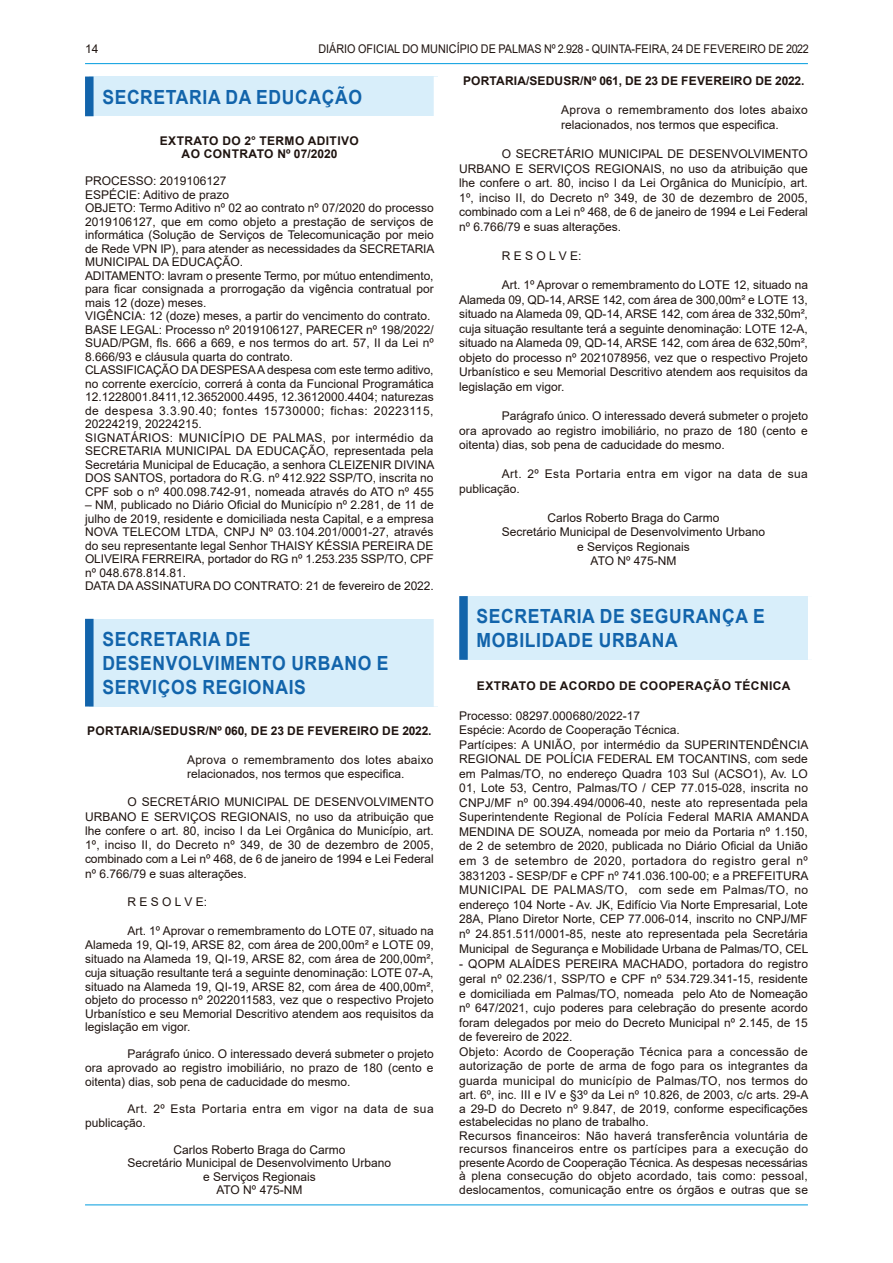
<style>
.page{position:relative;width:893px;height:1263px;background:#fff}
.page>*{position:absolute;margin:0;border:0;box-sizing:border-box;transform-origin:0 0}
.CHANCELA{font:700 19.5px/24px "Arial";letter-spacing:.035em;color:#1264ab;scale:.9 1}
.SEM_PARAGRAFO{font:12px/13.5px "Arial";color:#1f1410;text-align:justify}
.TEXTO{font:12px/14.5px "Arial";color:#1f1410;text-align:justify}
.ASSINATURA{font:12px "Arial";color:#1f1410}
.TITULO{font:700 12px "Arial";letter-spacing:.02em;color:#1f1410}
.EMENTA{font:12px/14.2px "Arial";letter-spacing:.02em;color:#1f1410}
.TEXTO-2{font:12px/13.6px "Arial";letter-spacing:.035em;color:#1f1410}
.SEM_PARAGRAFO-2{font:12px "Arial";color:#1f1410;scale:.9 1}
</style>
<div class="page">
<hr style="left:85px;top:63px;width:723px;height:1px;background:#009cde">
<hr style="left:85px;top:1204px;width:723px;height:1px;background:#009cde">
<div style="left:89px;top:77px;width:349px;height:39px;background:#d8eefa"></div>
<div style="left:85px;top:77px;width:9px;height:39px;background:#1264ab"></div>
<div style="left:434px;top:77px;width:8px;height:39px;background:#fff"></div>
<div style="left:89px;top:619px;width:349px;height:87px;background:#d8eefa"></div>
<div style="left:85px;top:619px;width:9px;height:87px;background:#1264ab"></div>
<div style="left:434px;top:619px;width:8px;height:87px;background:#fff"></div>
<div style="left:463px;top:596px;width:349px;height:64px;background:#d8eefa"></div>
<div style="left:459px;top:596px;width:9px;height:64px;background:#1264ab"></div>
<div style="left:808px;top:596px;width:8px;height:64px;background:#fff"></div>
<p class="SEM_PARAGRAFO" style="left:85px;top:42px;width:15px">14</p>
<p class="SEM_PARAGRAFO-2" style="left:318px;top:40px;width:547px">DIÁRIO OFICIAL DO MUNICÍPIO DE PALMAS Nº 2.928 - QUINTA-FEIRA, 24 DE FEVEREIRO DE 2022</p>
<p class="CHANCELA" style="left:102px;top:85px;width:290px">SECRETARIA DA EDUCAÇÃO</p>
<p class="TITULO" style="left:160px;top:132px;width:200px">EXTRATO DO 2° TERMO ADITIVO</p>
<p class="TITULO" style="left:182px;top:146px;width:157px">AO CONTRATO Nº 07/2020</p>
<p class="SEM_PARAGRAFO" style="left:85px;top:174px;width:143px">PROCESSO: 2019106127</p>
<p class="SEM_PARAGRAFO" style="left:85px;top:188px;width:146px">ESPÉCIE: Aditivo de prazo</p>
<p class="SEM_PARAGRAFO" style="left:85px;top:201px;width:351px">OBJETO: Termo Aditivo nº 02 ao contrato nº 07/2020 do processo 2019106127, que em como objeto a prestação de serviços de informática (Solução de Serviços de Telecomunicação por meio de Rede VPN IP), para atender as necessidades da SECRETARIA MUNICIPAL DA EDUCAÇÃO.</p>
<p class="SEM_PARAGRAFO" style="left:85px;top:269px;width:350px">ADITAMENTO: lavram o presente Termo, por mútuo entendimento, para ficar consignada a prorrogação da vigência contratual por mais 12 (doze) meses.</p>
<p class="SEM_PARAGRAFO" style="left:85px;top:309px;width:347px">VIGÊNCIA: 12 (doze) meses, a partir do vencimento do contrato.</p>
<p class="SEM_PARAGRAFO" style="left:85px;top:323px;width:350px">BASE LEGAL: Processo nº 2019106127, PARECER nº 198/2022/ SUAD/PGM, fls. 666 a 669, e nos termos do art. 57, II da Lei nº 8.666/93 e cláusula quarta do contrato.</p>
<p class="SEM_PARAGRAFO" style="left:85px;top:363px;width:350px">CLASSIFICAÇÃO DA DESPESA A despesa com este termo aditivo, no corrente exercício, correrá à conta da Funcional Programática 12.1228001.8411,12.3652000.4495, 12.3612000.4404; naturezas de despesa 3.3.90.40; fontes 15730000; fichas: 20223115, 20224219, 20224215.</p>
<p class="SEM_PARAGRAFO" style="left:85px;top:431px;width:351px">SIGNATÁRIOS: MUNICÍPIO DE PALMAS, por intermédio da SECRETARIA MUNICIPAL DA EDUCAÇÃO, representada pela Secretária Municipal de Educação, a senhora CLEIZENIR DIVINA DOS SANTOS, portadora do R.G. nº 412.922 SSP/TO, inscrita no CPF sob o nº 400.098.742-91, nomeada através do ATO nº 455</p>
<p class="SEM_PARAGRAFO" style="left:85px;top:498px;width:350px">– NM, publicado no Diário Oficial do Município nº 2.281, de 11 de julho de 2019, residente e domiciliada nesta Capital, e a empresa NOVA TELECOM LTDA, CNPJ Nº 03.104.201/0001-27, através do seu representante legal Senhor THAISY KÉSSIA PEREIRA DE OLIVEIRA FERREIRA, portador do RG nº 1.253.235 SSP/TO, CPF nº 048.678.814.81.</p>
<p class="SEM_PARAGRAFO" style="left:85px;top:579px;width:350px">DATA DA ASSINATURA DO CONTRATO: 21 de fevereiro de 2022.</p>
<p class="TITULO" style="left:463px;top:73px;width:343px">PORTARIA/SEDUSR/Nº 061, DE 23 DE FEVEREIRO DE 2022.</p>
<p class="EMENTA" style="left:561px;top:103px;width:248px">Aprova o remembramento dos lotes abaixo relacionados, nos termos que especifica.</p>
<p class="TEXTO" style="left:459px;top:146px;width:350px;text-indent:43px">O SECRETÁRIO MUNICIPAL DE DESENVOLVIMENTO URBANO E SERVIÇOS REGIONAIS, no uso da atribuição que lhe confere o art. 80, inciso I da Lei Orgânica do Município, art.<br>1º, inciso II, do Decreto nº 349, de 30 de dezembro de 2005, combinado com a Lei nº 468, de 6 de janeiro de 1994 e Lei Federal nº 6.766/79 e suas alterações.</p>
<p class="TEXTO" style="left:502px;top:248px;width:81px">R E S O L V E:</p>
<p class="TEXTO" style="left:459px;top:277px;width:350px;text-indent:43px">Art. 1º Aprovar o remembramento do LOTE 12, situado na Alameda 09, QD-14, ARSE 142, com área de 300,00m² e LOTE 13, situado na Alameda 09, QD-14, ARSE 142, com área de 332,50m², cuja situação resultante terá a seguinte denominação: LOTE 12-A, situado na Alameda 09, QD-14, ARSE 142, com área de 632,50m², objeto do processo nº 2021078956, vez que o respectivo Projeto Urbanístico e seu Memorial Descritivo atendem aos requisitos da legislação em vigor.</p>
<p class="TEXTO" style="left:459px;top:408px;width:350px;text-indent:43px">Parágrafo único. O interessado deverá submeter o projeto ora aprovado ao registro imobiliário, no prazo de 180 (cento e oitenta) dias, sob pena de caducidade do mesmo.</p>
<p class="TEXTO-2" style="left:459px;top:467px;width:350px;line-height:14.5px;text-indent:43px">Art. 2º Esta Portaria entra em vigor na data de sua publicação.</p>
<p class="ASSINATURA" style="left:548px;top:509px;width:174px">Carlos Roberto Braga do Carmo</p>
<p class="ASSINATURA" style="left:502px;top:524px;width:265px">Secretário Municipal de Desenvolvimento Urbano</p>
<p class="ASSINATURA" style="left:577px;top:538px;width:114px">e Serviços Regionais</p>
<p class="ASSINATURA" style="left:591px;top:553px;width:87px">ATO Nº 475-NM</p>
<p class="CHANCELA" style="left:102px;top:627px;width:320px">SECRETARIA DE<br>DESENVOLVIMENTO URBANO E<br>SERVIÇOS REGIONAIS</p>
<p class="TITULO" style="left:87px;top:722px;width:346px">PORTARIA/SEDUSR/Nº 060, DE 23 DE FEVEREIRO DE 2022.</p>
<p class="EMENTA" style="left:187px;top:752px;width:248px">Aprova o remembramento dos lotes abaixo relacionados, nos termos que especifica.</p>
<p class="TEXTO" style="left:85px;top:795px;width:350px;text-indent:43px">O SECRETÁRIO MUNICIPAL DE DESENVOLVIMENTO URBANO E SERVIÇOS REGIONAIS, no uso da atribuição que lhe confere o art. 80, inciso I da Lei Orgânica do Município, art.<br>1º, inciso II, do Decreto nº 349, de 30 de dezembro de 2005, combinado com a Lei nº 468, de 6 de janeiro de 1994 e Lei Federal nº 6.766/79 e suas alterações.</p>
<p class="TEXTO" style="left:128px;top:894px;width:81px">R E S O L V E:</p>
<p class="TEXTO" style="left:85px;top:923px;width:350px;line-height:13.8px;text-indent:43px">Art. 1º Aprovar o remembramento do LOTE 07, situado na Alameda 19, QI-19, ARSE 82, com área de 200,00m² e LOTE 09, situado na Alameda 19, QI-19, ARSE 82, com área de 200,00m², cuja situação resultante terá a seguinte denominação: LOTE 07-A, situado na Alameda 19, QI-19, ARSE 82, com área de 400,00m², objeto do processo nº 2022011583, vez que o respectivo Projeto Urbanístico e seu Memorial Descritivo atendem aos requisitos da legislação em vigor.</p>
<p class="TEXTO" style="left:85px;top:1047px;width:350px;line-height:13.6px;text-indent:43px">Parágrafo único. O interessado deverá submeter o projeto ora aprovado ao registro imobiliário, no prazo de 180 (cento e oitenta) dias, sob pena de caducidade do mesmo.</p>
<p class="TEXTO-2" style="left:85px;top:1102px;width:350px;text-indent:43px">Art. 2º Esta Portaria entra em vigor na data de sua publicação.</p>
<p class="ASSINATURA" style="left:173px;top:1141px;width:174px">Carlos Roberto Braga do Carmo</p>
<p class="ASSINATURA" style="left:128px;top:1155px;width:265px">Secretário Municipal de Desenvolvimento Urbano</p>
<p class="ASSINATURA" style="left:203px;top:1168px;width:114px">e Serviços Regionais</p>
<p class="ASSINATURA" style="left:216px;top:1182px;width:87px">ATO Nº 475-NM</p>
<p class="CHANCELA" style="left:477px;top:604px;width:322px">SECRETARIA DE SEGURANÇA E<br>MOBILIDADE URBANA</p>
<p class="TITULO" style="left:477px;top:678px;width:315px">EXTRATO DE ACORDO DE COOPERAÇÃO TÉCNICA</p>
<p class="SEM_PARAGRAFO" style="left:459px;top:708px;width:182px">Processo: 08297.000680/2022-17</p>
<p class="SEM_PARAGRAFO" style="left:459px;top:723px;width:222px">Espécie: Acordo de Cooperação Técnica.</p>
<p class="SEM_PARAGRAFO" style="left:459px;top:737px;width:351px;line-height:14.5px">Partícipes: A UNIÃO, por intermédio da SUPERINTENDÊNCIA REGIONAL DE POLÍCIA FEDERAL EM TOCANTINS, com sede em Palmas/TO, no endereço Quadra 103 Sul (ACSO1), Av. LO 01, Lote 53, Centro, Palmas/TO / CEP 77.015-028, inscrita no CNPJ/MF nº 00.394.494/0006-40, neste ato representada pela Superintendente Regional de Polícia Federal MARIA AMANDA MENDINA DE SOUZA, nomeada por meio da Portaria nº 1.150, de 2 de setembro de 2020, publicada no Diário Oficial da União em 3 de setembro de 2020, portadora do registro geral nº 3831203 - SESP/DF e CPF nº 741.036.100-00; e a PREFEITURA MUNICIPAL DE PALMAS/TO, com sede em Palmas/TO, no endereço 104 Norte - Av. JK, Edifício Via Norte Empresarial, Lote 28A, Plano Diretor Norte, CEP 77.006-014, inscrito no CNPJ/MF nº 24.851.511/0001-85, neste ato representada pela Secretária Municipal de Segurança e Mobilidade Urbana de Palmas/TO, CEL</p>
<p class="SEM_PARAGRAFO" style="left:459px;top:956px;width:350px;line-height:14.7px">- QOPM ALAÍDES PEREIRA MACHADO, portadora do registro geral nº 02.236/1, SSP/TO e CPF nº 534.729.341-15, residente e domiciliada em Palmas/TO, nomeada pelo Ato de Nomeação nº 647/2021, cujo poderes para celebração do presente acordo foram delegados por meio do Decreto Municipal nº 2.145, de 15 de fevereiro de 2022.</p>
<p class="SEM_PARAGRAFO" style="left:459px;top:1044px;width:351px;line-height:14.1px">Objeto: Acordo de Cooperação Técnica para a concessão de autorização de porte de arma de fogo para os integrantes da guarda municipal do município de Palmas/TO, nos termos do art. 6º, inc. III e IV e §3º da Lei nº 10.826, de 2003, c/c arts. 29-A a 29-D do Decreto nº 9.847, de 2019, conforme especificações estabelecidas no plano de trabalho.</p>
<p class="SEM_PARAGRAFO" style="left:459px;top:1128px;width:350px">Recursos financeiros: Não haverá transferência voluntária de recursos financeiros entre os partícipes para a execução do presente Acordo de Cooperação Técnica. As despesas necessárias à plena consecução do objeto acordado, tais como: pessoal, deslocamentos, comunicação entre os órgãos e outras que se</p>
</div>
